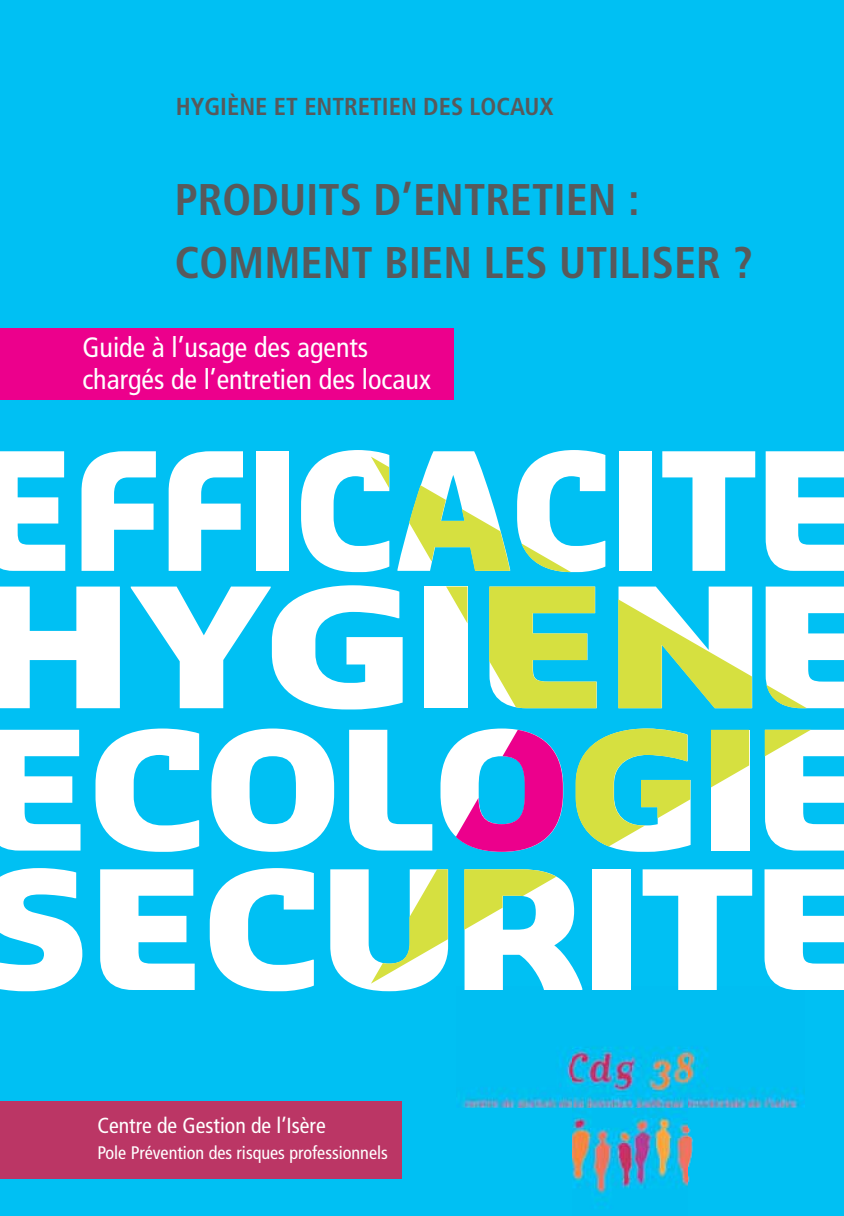
<style>
.page{position:relative;width:844px;height:1216px;background:#fff}
.page>*{position:absolute;margin:0;border:0;box-sizing:border-box;transform-origin:0 0}
.t1{font:700 condensed 44.27px/62.3px "Frutiger";color:#58595b}
.t2{font:condensed 28px/31.5px "Frutiger";color:#fff}
.t3{font:700 condensed 24.5px "Frutiger";color:#58595b}
.t4{font:condensed 21.7px "Frutiger";color:#fff}
.t5{font:condensed 18.2px "Frutiger";color:#fff}
</style>
<div class="page">
<div style="left:0;top:0;width:843px;height:1215px;background:#00c0f3"></div>
<div style="left:0;top:328px;width:453px;height:72px;background:#ec008c"></div>
<div style="left:0;top:1101px;width:402px;height:77px;background:#bb3665"></div>
<img style="left:461px;top:986px;width:343px;height:222px">
<svg style="left:0;top:451px;width:65px;height:120px"></svg>
<svg style="left:81px;top:451px;width:75px;height:120px"></svg>
<svg style="left:169px;top:451px;width:74px;height:120px"></svg>
<div style="left:256px;top:451px;width:32px;height:120px;background:#fff"></div>
<div style="left:619px;top:451px;width:32px;height:120px;background:#fff"></div>
<svg style="left:662px;top:451px;width:93px;height:120px"></svg>
<svg style="left:765px;top:451px;width:78px;height:120px"></svg>
<svg style="left:0;top:729px;width:80px;height:121px"></svg>
<svg style="left:95px;top:728px;width:104px;height:123px"></svg>
<svg style="left:211px;top:728px;width:123px;height:123px"></svg>
<svg style="left:349px;top:729px;width:83px;height:121px"></svg>
<div style="left:711px;top:729px;width:38px;height:121px;background:#fff"></div>
<svg style="left:0;top:868px;width:82px;height:123px"></svg>
<svg style="left:100px;top:869px;width:95px;height:120px"></svg>
<svg style="left:210px;top:868px;width:104px;height:123px"></svg>
<div style="left:591px;top:869px;width:39px;height:120px;background:#fff"></div>
<svg style="left:642px;top:869px;width:110px;height:120px"></svg>
<svg style="left:764px;top:869px;width:79px;height:120px"></svg>
<svg style="left:0;top:586px;width:120px;height:122px"></svg>
<svg style="left:131px;top:585px;width:271px;height:124px"></svg>
<div style="left:424px;top:586px;width:43px;height:122px;background:#fff"></div>
<svg style="left:301px;top:450px;width:88px;height:122px"></svg>
<svg style="left:397px;top:451px;width:113px;height:120px"></svg>
<svg style="left:517px;top:450px;width:88px;height:122px"></svg>
<svg style="left:440px;top:728px;width:123px;height:123px"></svg>
<svg style="left:575px;top:728px;width:115px;height:123px"></svg>
<svg style="left:711px;top:729px;width:38px;height:58px"></svg>
<svg style="left:764px;top:729px;width:79px;height:121px"></svg>
<svg style="left:330px;top:869px;width:118px;height:122px"></svg>
<svg style="left:464px;top:869px;width:118px;height:120px"></svg>
<svg style="left:446px;top:586px;width:21px;height:37px"></svg>
<svg style="left:489px;top:586px;width:107px;height:122px"></svg>
<svg style="left:618px;top:586px;width:134px;height:122px"></svg>
<svg style="left:765px;top:586px;width:78px;height:122px"></svg>
<p class="t3" style="left:176px;top:92px;width:379px">HYGIÈNE ET ENTRETIEN DES LOCAUX</p>
<h1 class="t1" style="left:175px;top:169px;width:579px">PRODUITS D’ENTRETIEN :<br>COMMENT BIEN LES UTILISER ?</h1>
<p class="t2" style="left:82px;top:332px;width:350px">Guide à l’usage des agents chargés de l’entretien des locaux</p>
<p class="t4" style="left:97px;top:1113px;width:230px">Centre de Gestion de l’Isère</p>
<p class="t5" style="left:97px;top:1141px;width:292px">Pole Prévention des risques professionnels</p>
</div>
